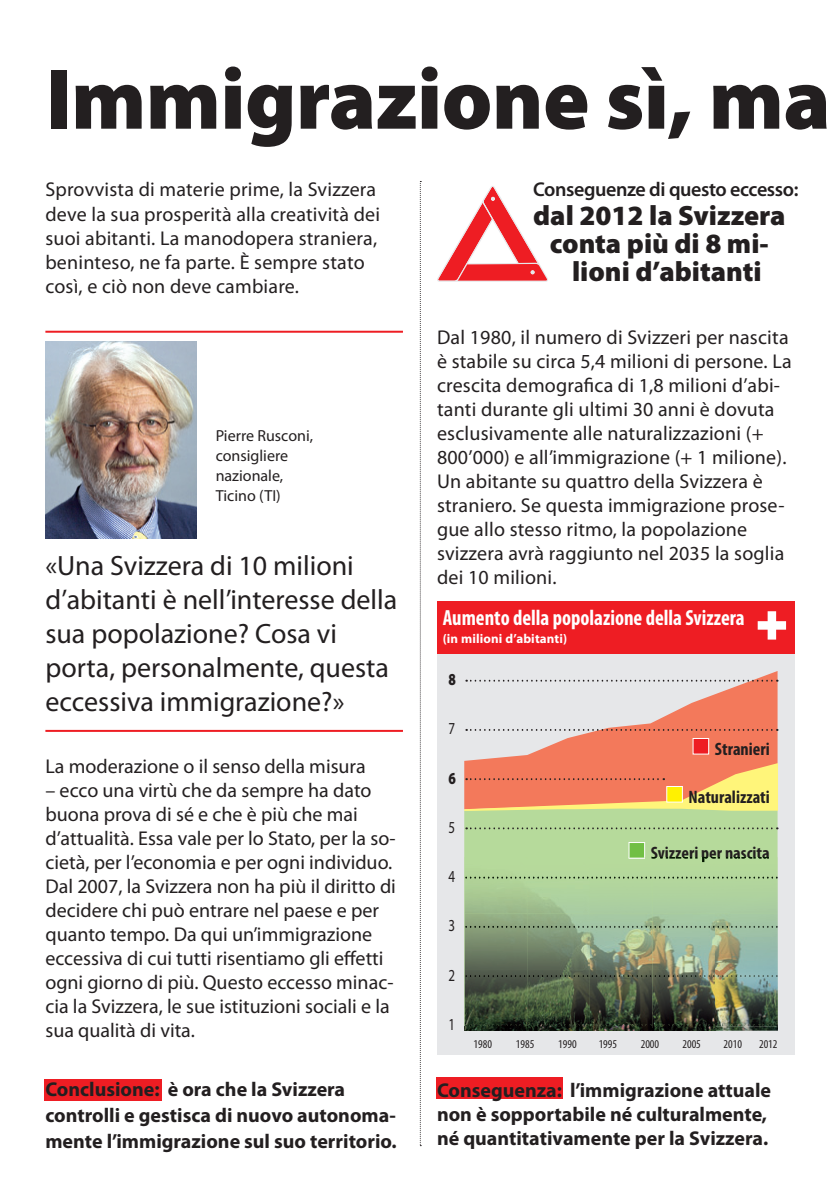
<style>
.page{position:relative;width:840px;height:1191px;background:#fff}
.page>*{position:absolute;margin:0;border:0;box-sizing:border-box;transform-origin:0 0}
.t1{font:900 87.2px "Myriad Pro";letter-spacing:-.005em;color:#231f20}
.t2{font:28px/34px "Myriad Pro";color:#231f20}
.t3{font:900 28px/28px "Myriad Pro";color:#231f20;text-align:center}
.t4{font:700 condensed 22px "Myriad Pro";color:#fff;scale:.95 1}
.t5{font:20px/24px "Myriad Pro";letter-spacing:.005em;color:#231f20}
.t6{font:700 20px/24px "Myriad Pro";color:#231f20}
.t7{font:600 20px "Myriad Pro";letter-spacing:-.02em;color:#231f20}
.t8{font:700 condensed 18px "Myriad Pro";color:#231f20}
.t9{font:16.8px "Myriad Pro";color:#231f20;scale:.77 1}
.t10{font:900 16.8px "Myriad Pro";color:#231f20;scale:.77 1}
.t11{font:16px/20px "Myriad Pro";color:#231f20}
.t12{font:700 13px "Myriad Pro";letter-spacing:.01em;color:#fff}
.t13{font:condensed 12px "Myriad Pro";color:#231f20}
</style>
<div class="page">
<svg style="left:437px;top:186px;width:111px;height:96px"></svg>
<svg style="left:419px;top:181px;width:2px;height:965px"></svg>
<img style="left:45px;top:341px;width:151px;height:197px">
<div style="left:436px;top:1077px;width:127px;height:22px;background:#ee1d23"></div>
<hr style="left:45px;top:331px;width:358px;height:2px;background:#ee1d23">
<hr style="left:45px;top:730px;width:358px;height:2px;background:#ee1d23">
<div style="left:437px;top:652px;width:357px;height:402px;background:#e6e7e9"></div>
<div style="left:437px;top:601px;width:357px;height:52px;background:#ee1d23"></div>
<svg style="left:757px;top:611px;width:28px;height:28px"></svg>
<div style="left:464px;top:811px;width:313px;height:46px;background:#b6da9b"></div>
<svg style="left:464px;top:671px;width:313px;height:92px"></svg>
<svg style="left:466px;top:680px;width:311px;height:1px"></svg>
<svg style="left:466px;top:729px;width:311px;height:2px"></svg>
<svg style="left:464px;top:763px;width:313px;height:48px;background:#f29c65"></svg>
<svg style="left:466px;top:827px;width:311px;height:2px"></svg>
<div style="left:692px;top:738px;width:16px;height:16px;background:#ee1d23"></div>
<div style="left:666px;top:786px;width:16px;height:16px;background:#fff101;border:1px solid #fff"></div>
<img style="left:777px;top:857px;width:1px;height:116px">
<img style="left:464px;top:1026px;width:250px;height:4px">
<img style="left:714px;top:1026px;width:63px;height:4px">
<img style="left:464px;top:857px;width:188px;height:56px">
<div style="left:652px;top:862px;width:62px;height:51px;background:#b1d49d"></div>
<div style="left:714px;top:857px;width:63px;height:56px;background:#b1d49d"></div>
<img style="left:464px;top:913px;width:313px;height:113px">
<img style="left:465px;top:876px;width:312px;height:2px">
<img style="left:465px;top:926px;width:312px;height:1px">
<img style="left:465px;top:975px;width:312px;height:2px">
<img style="left:465px;top:1024px;width:312px;height:2px">
<svg style="left:628px;top:842px;width:16px;height:16px"></svg>
<img style="left:644px;top:857px;width:124px;height:5px">
<div style="left:44px;top:1079px;width:118px;height:21px;background:#ee1d23"></div>
<h1 class="t1" style="left:45px;top:41px;width:786px">Immigrazione sì, ma</h1>
<p class="t5" style="left:45px;top:177px;width:336px">Sprovvista di materie prime, la Svizzera deve la sua prosperità alla creatività dei suoi abitanti. La manodopera straniera, beninteso, ne fa parte. È sempre stato così, e ciò non deve cambiare.</p>
<p class="t7" style="left:533px;top:177px;width:266px">Conseguenze di questo eccesso:</p>
<h2 class="t3" style="left:533px;top:200px;width:254px">dal 2012 la Svizzera conta più di 8 mi&shy;lioni d’abitanti</h2>
<p class="t11" style="left:215px;top:426px;width:99px">Pierre Rusconi, consigliere nazionale,<br>Ticino (TI)</p>
<h2 class="t2" style="left:45px;top:548px;width:353px">«Una Svizzera di 10 milioni d’abitanti è nell’interesse della sua popolazione? Cosa vi porta, personalmente, questa eccessiva immigrazione?»</h2>
<p class="t5" style="left:45px;top:754px;width:321px">La moderazione o il senso della misura</p>
<p class="t5" style="left:45px;top:778px;width:352px">– ecco una virtù che da sempre ha dato buona prova di sé e che è più che mai d’attualità. Essa vale per lo Stato, per la so&shy;cietà, per l’economia e per ogni individuo.<br>Dal 2007, la Svizzera non ha più il diritto di decidere chi può entrare nel paese e per quanto tempo. Da qui un’immigrazione eccessiva di cui tutti risentiamo gli effetti ogni giorno di più. Questo eccesso minac&shy;cia la Svizzera, le sue istituzioni sociali e la sua qualità di vita.</p>
<p class="t6" style="left:45px;top:1075px;width:352px;line-height:26px">Conclusione: è ora che la Svizzera controlli e gestisca di nuovo autonoma&shy;mente l’immigrazione sul suo territorio.</p>
<p class="t5" style="left:437px;top:325px;width:356px">Dal 1980, il numero di Svizzeri per nascita è stabile su circa 5,4 milioni di persone. La crescita demografica di 1,8 milioni d’abi&shy;tanti durante gli ultimi 30 anni è dovuta esclusivamente alle naturalizzazioni (+ 800’000) e all’immigrazione (+ 1 milione).<br>Un abitante su quattro della Svizzera è straniero. Se questa immigrazione prose&shy;gue allo stesso ritmo, la popolazione svizzera avrà raggiunto nel 2035 la soglia dei 10 milioni.</p>
<p class="t4" style="left:442px;top:603px;width:319px">Aumento della popolazione della Svizzera</p>
<p class="t12" style="left:442px;top:630px;width:126px">(in milioni d’abitanti)</p>
<p class="t10" style="left:448px;top:668px;width:11px">8</p>
<p class="t9" style="left:448px;top:718px;width:10px">7</p>
<p class="t10" style="left:448px;top:767px;width:11px">6</p>
<p class="t9" style="left:448px;top:817px;width:10px">5</p>
<p class="t9" style="left:448px;top:866px;width:10px">4</p>
<p class="t9" style="left:448px;top:915px;width:10px">3</p>
<p class="t9" style="left:448px;top:964px;width:10px">2</p>
<p class="t9" style="left:448px;top:1013px;width:10px">1</p>
<p class="t8" style="left:714px;top:737px;width:56px">Stranieri</p>
<p class="t8" style="left:688px;top:785px;width:83px">Naturalizzati</p>
<p class="t8" style="left:650px;top:841px;width:120px">Svizzeri per nascita</p>
<p class="t13" style="left:473px;top:1037px;width:20px">1980</p>
<p class="t13" style="left:515px;top:1037px;width:20px">1985</p>
<p class="t13" style="left:558px;top:1037px;width:20px">1990</p>
<p class="t13" style="left:598px;top:1037px;width:20px">1995</p>
<p class="t13" style="left:640px;top:1037px;width:20px">2000</p>
<p class="t13" style="left:682px;top:1037px;width:20px">2005</p>
<p class="t13" style="left:723px;top:1037px;width:20px">2010</p>
<p class="t13" style="left:758px;top:1037px;width:20px">2012</p>
<p class="t6" style="left:437px;top:1077px;width:335px">Conseguenza: l’immigrazione attuale non è sopportabile né culturalmente, né quantitativamente per la Svizzera.</p>
</div>
